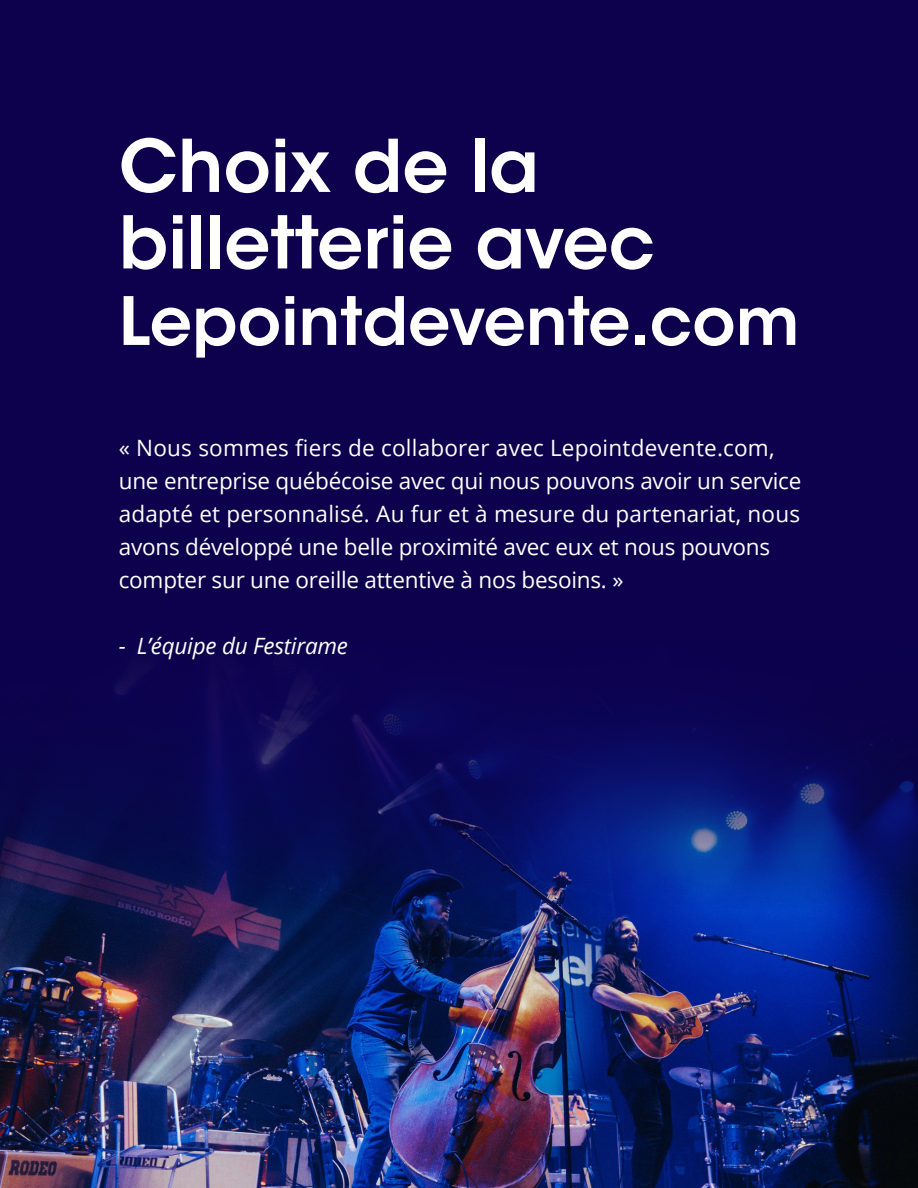
<style>
.page{position:relative;width:918px;height:1188px;background:#fff}
.page>*{position:absolute;margin:0;border:0;box-sizing:border-box;transform-origin:0 0}
.Titre{font:600 72px "ITC Avant Garde Std";color:#fff}
.Titre-2{font:600 66px "ITC Avant Garde Std";color:#fff}
.t1{font:22.5px/33px "Open Sans";letter-spacing:-.01em;color:#fff}
.t2{font:italic 22.5px "Open Sans";letter-spacing:-.01em;color:#fff}
</style>
<div class="page">
<div style="left:0;top:0;width:918px;height:606px;background:#0d014d"></div>
<img style="left:0;top:997px;width:918px;height:191px">
<svg style="left:0;top:606px;width:918px;height:391px;background:#0e135f"></svg>
<p class="Titre" style="left:119px;top:120px;width:422px">Choix de la</p>
<p class="Titre" style="left:119px;top:197px;width:538px">billetterie avec</p>
<p class="Titre-2" style="left:119px;top:279px;width:682px">Lepointdevente.com</p>
<p class="t1" style="left:119px;top:430px;width:684px">« Nous sommes fiers de collaborer avec Lepointdevente.com, une entreprise québécoise avec qui nous pouvons avoir un service adapté et personnalisé. Au fur et à mesure du partenariat, nous avons développé une belle proximité avec eux et nous pouvons compter sur une oreille attentive à nos besoins. »</p>
<p class="t2" style="left:119px;top:630px;width:231px">- L’équipe du Festirame</p>
</div>
